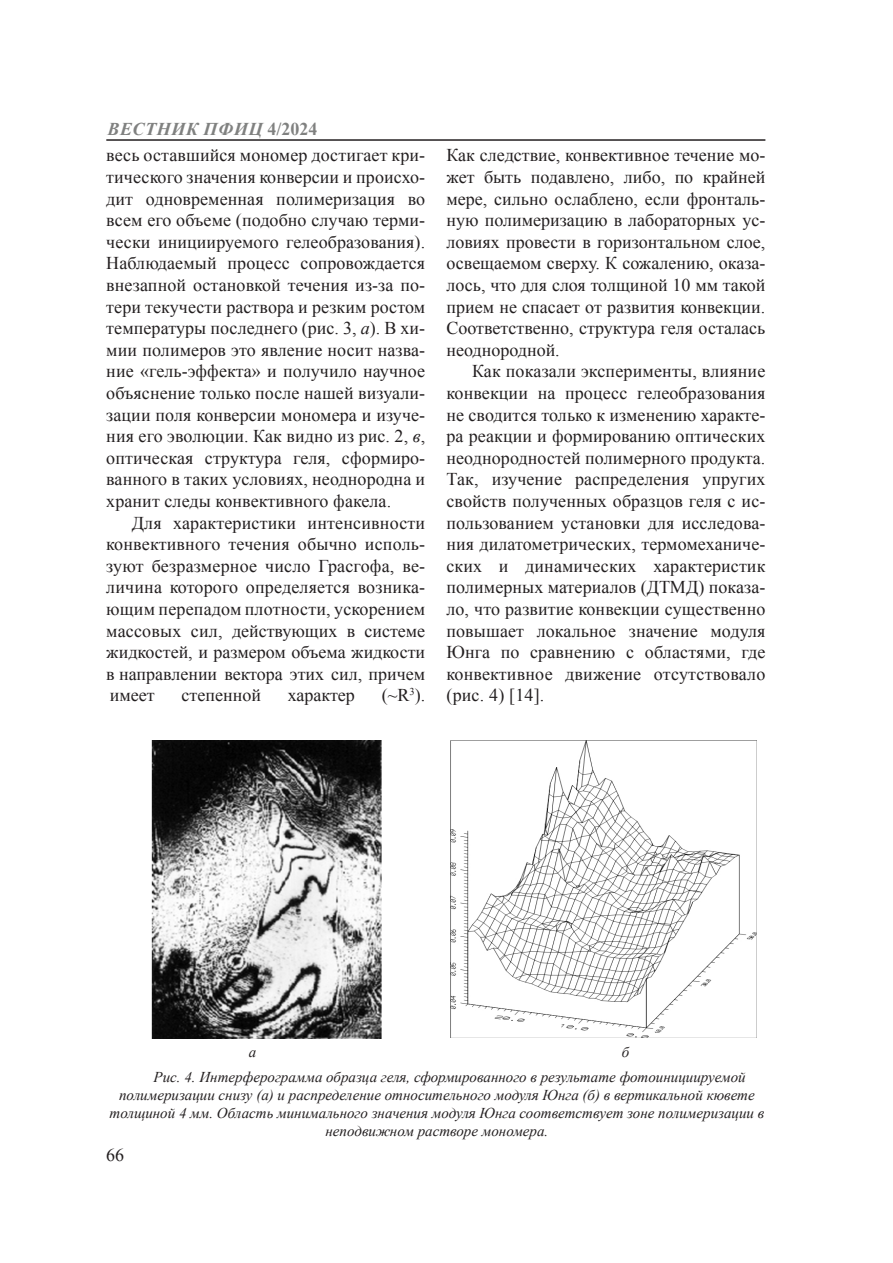
<style>
.page{position:relative;width:893px;height:1263px;background:#fff}
.page>*{position:absolute;margin:0;border:0;box-sizing:border-box;transform-origin:0 0}
.Основной_текст{font:18px/21.6px "Times New Roman";color:#231f20;text-align:justify}
.t1{font:italic 700 18px "Times New Roman";letter-spacing:.035em;color:#808180}
.Рис__подпись{font:italic 15px "Times New Roman";color:#231f20}
.Основной_текст-2{font:italic 15px "Times New Roman";color:#231f20}
.s1{font-style:normal}
.s2{font-style:italic}
</style>
<div class="page">
<hr style="left:106px;top:139px;width:659px;height:2px;background:#231f20">
<img style="left:152px;top:741px;width:229px;height:297px">
<img style="left:451px;top:741px;width:306px;height:297px">
<p class="t1" style="left:107px;top:116px;width:212px">ВЕСТНИК ПФИЦ <span class="s1">4/2024</span></p>
<p class="Основной_текст" style="left:106px;top:144px;width:320px">весь оставшийся мономер достигает кри&shy;тического значения конверсии и происхо&shy;дит одновременная полимеризация во всем его объеме (подобно случаю терми&shy;чески инициируемого гелеобразования).<br>Наблюдаемый процесс сопровождается внезапной остановкой течения из-за по&shy;тери текучести раствора и резким ростом температуры последнего (рис. 3, <span class="s2">а</span>). В хи&shy;мии полимеров это явление носит назва&shy;ние «гель-эффекта» и получило научное объяснение только после нашей визуали&shy;зации поля конверсии мономера и изуче&shy;ния его эволюции. Как видно из рис. 2, <span class="s2">в</span>, оптическая структура геля, сформиро&shy;ванного в таких условиях, неоднородна и хранит следы конвективного факела.</p>
<p class="Основной_текст" style="left:106px;top:511px;width:320px;text-indent:26px">Для характеристики интенсивности конвективного течения обычно исполь&shy;зуют безразмерное число Грасгофа, ве&shy;личина которого определяется возника&shy;ющим перепадом плотности, ускорением массовых сил, действующих в системе жидкостей, и размером объема жидкости в направлении вектора этих сил, причем имеет</p>
<p class="Основной_текст" style="left:182px;top:684px;width:81px">степенной</p>
<p class="Основной_текст" style="left:288px;top:684px;width:69px">характер</p>
<p class="Основной_текст" style="left:382px;top:684px;width:45px">(~R<sup>3</sup>).</p>
<p class="Основной_текст" style="left:446px;top:144px;width:320px">Как следствие, конвективное течение мо&shy;жет быть подавлено, либо, по крайней мере, сильно ослаблено, если фронталь&shy;ную полимеризацию в лабораторных ус&shy;ловиях провести в горизонтальном слое, освещаемом сверху. К сожалению, оказа&shy;лось, что для слоя толщиной 10 мм такой прием не спасает от развития конвекции.<br>Соответственно, структура геля осталась неоднородной.</p>
<p class="Основной_текст" style="left:446px;top:360px;width:320px;text-indent:26px">Как показали эксперименты, влияние конвекции на процесс гелеобразования не сводится только к изменению характе&shy;ра реакции и формированию оптических неоднородностей полимерного продукта.<br>Так, изучение распределения упругих свойств полученных образцов геля с ис&shy;пользованием установки для исследова&shy;ния дилатометрических, термомеханиче&shy;ских и динамических характеристик полимерных материалов (ДТМД) показа&shy;ло, что развитие конвекции существенно повышает локальное значение модуля Юнга по сравнению с областями, где конвективное движение отсутствовало (рис. 4) [14].</p>
<p class="Основной_текст-2" style="left:249px;top:1041px;width:9px">а</p>
<p class="Основной_текст-2" style="left:622px;top:1041px;width:9px">б</p>
<p class="Рис__подпись" style="left:154px;top:1066px;width:594px">Рис. 4. Интерферограмма образца геля, сформированного в результате фотоинициируемой</p>
<p class="Рис__подпись" style="left:119px;top:1084px;width:637px">полимеризации снизу (а) и распределение относительного модуля Юнга (б) в вертикальной кювете</p>
<p class="Рис__подпись" style="left:110px;top:1102px;width:656px">толщиной 4 мм. Область минимального значения модуля Юнга соответствует зоне полимеризации в</p>
<p class="Рис__подпись" style="left:325px;top:1120px;width:224px">неподвижном растворе мономера.</p>
<p class="Основной_текст" style="left:106px;top:1143px;width:19px">66</p>
</div>
